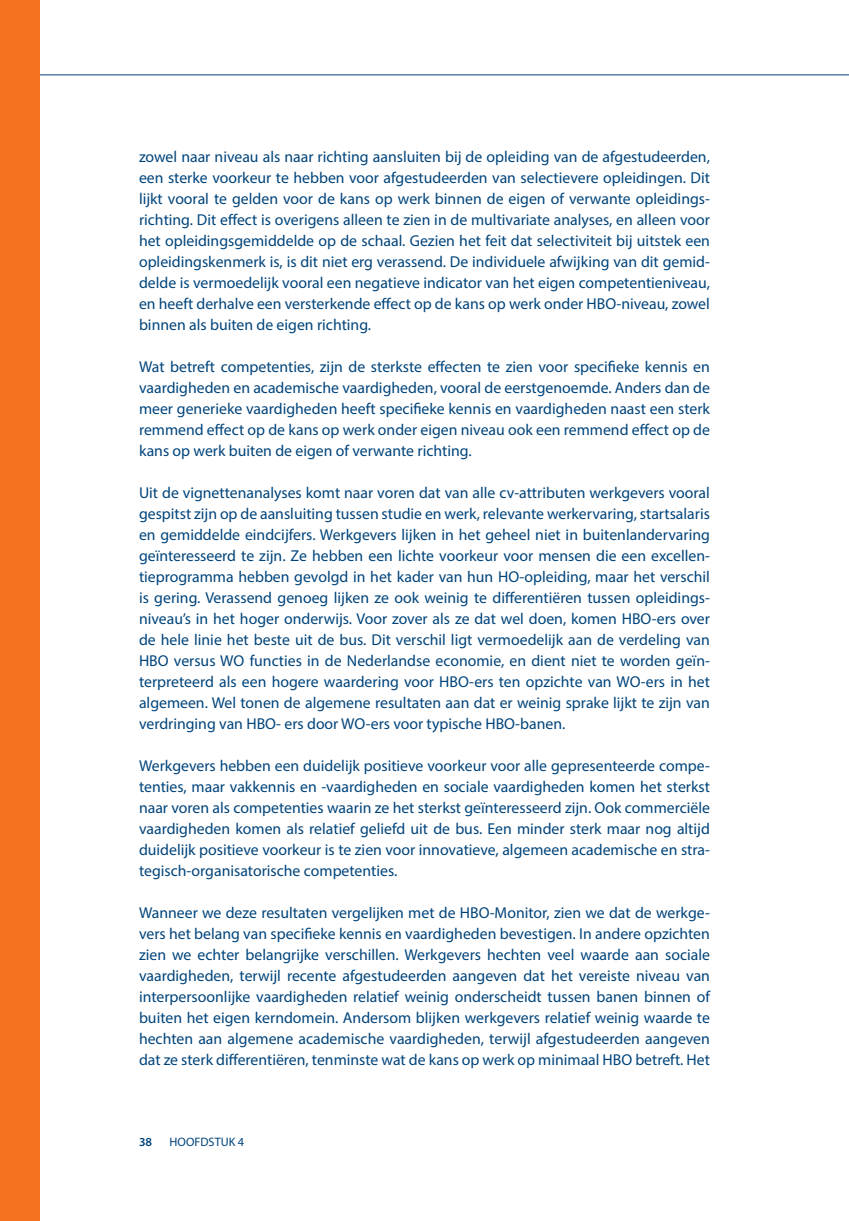
<style>
.page{position:relative;width:849px;height:1221px;background:#fff}
.page>*{position:absolute;margin:0;border:0;box-sizing:border-box;transform-origin:0 0}
.t1{font:15.75px/21px "Myriad Pro";color:#00447b;text-align:justify}
.t2{font:12.25px "Myriad Pro";color:#00447b}
.t3{font:600 12.25px "Myriad Pro";color:#00447b}
</style>
<div class="page">
<div style="left:0;top:0;width:40px;height:1220px;background:#f47321"></div>
<p class="t1" style="left:139px;top:146px;width:572px">zowel naar niveau als naar richting aansluiten bij de opleiding van de afgestudeerden, een sterke voorkeur te hebben voor afgestudeerden van selectievere opleidingen. Dit lijkt vooral te gelden voor de kans op werk binnen de eigen of verwante opleidings&shy;richting. Dit effect is overigens alleen te zien in de multivariate analyses, en alleen voor het opleidingsgemiddelde op de schaal. Gezien het feit dat selectiviteit bij uitstek een opleidingskenmerk is, is dit niet erg verassend. De individuele afwijking van dit gemid&shy;delde is vermoedelijk vooral een negatieve indicator van het eigen competentieniveau, en heeft derhalve een versterkende effect op de kans op werk onder HBO-niveau, zowel binnen als buiten de eigen richting.</p>
<p class="t1" style="left:139px;top:356px;width:572px">Wat betreft competenties, zijn de sterkste effecten te zien voor specifieke kennis en vaardigheden en academische vaardigheden, vooral de eerstgenoemde. Anders dan de meer generieke vaardigheden heeft specifieke kennis en vaardigheden naast een sterk remmend effect op de kans op werk onder eigen niveau ook een remmend effect op de kans op werk buiten de eigen of verwante richting.</p>
<p class="t1" style="left:139px;top:482px;width:572px">Uit de vignettenanalyses komt naar voren dat van alle cv-attributen werkgevers vooral gespitst zijn op de aansluiting tussen studie en werk, relevante werkervaring, startsalaris en gemiddelde eindcijfers. Werkgevers lijken in het geheel niet in buitenlandervaring geïnteresseerd te zijn. Ze hebben een lichte voorkeur voor mensen die een excellen&shy;tieprogramma hebben gevolgd in het kader van hun HO-opleiding, maar het verschil is gering. Verassend genoeg lijken ze ook weinig te differentiëren tussen opleidings&shy;niveau’s in het hoger onderwijs. Voor zover als ze dat wel doen, komen HBO-ers over de hele linie het beste uit de bus. Dit verschil ligt vermoedelijk aan de verdeling van HBO versus WO functies in de Nederlandse economie, en dient niet te worden geïn&shy;terpreteerd als een hogere waardering voor HBO-ers ten opzichte van WO-ers in het algemeen. Wel tonen de algemene resultaten aan dat er weinig sprake lijkt te zijn van verdringing van HBO- ers door WO-ers voor typische HBO-banen.</p>
<p class="t1" style="left:139px;top:755px;width:572px">Werkgevers hebben een duidelijk positieve voorkeur voor alle gepresenteerde compe&shy;tenties, maar vakkennis en -vaardigheden en sociale vaardigheden komen het sterkst naar voren als competenties waarin ze het sterkst geïnteresseerd zijn. Ook commerciële vaardigheden komen als relatief geliefd uit de bus. Een minder sterk maar nog altijd duidelijk positieve voorkeur is te zien voor innovatieve, algemeen academische en stra&shy;tegisch-organisatorische competenties.</p>
<p class="t1" style="left:139px;top:902px;width:572px">Wanneer we deze resultaten vergelijken met de HBO-Monitor, zien we dat de werkge&shy;vers het belang van specifieke kennis en vaardigheden bevestigen. In andere opzichten zien we echter belangrijke verschillen. Werkgevers hechten veel waarde aan sociale vaardigheden, terwijl recente afgestudeerden aangeven dat het vereiste niveau van interpersoonlijke vaardigheden relatief weinig onderscheidt tussen banen binnen of buiten het eigen kerndomein. Andersom blijken werkgevers relatief weinig waarde te hechten aan algemene academische vaardigheden, terwijl afgestudeerden aangeven dat ze sterk differentiëren, tenminste wat de kans op werk op minimaal HBO betreft. Het</p>
<p class="t3" style="left:139px;top:1133px;width:15px">38</p>
<p class="t2" style="left:169px;top:1134px;width:76px">HOOFDSTUK 4</p>
</div>
